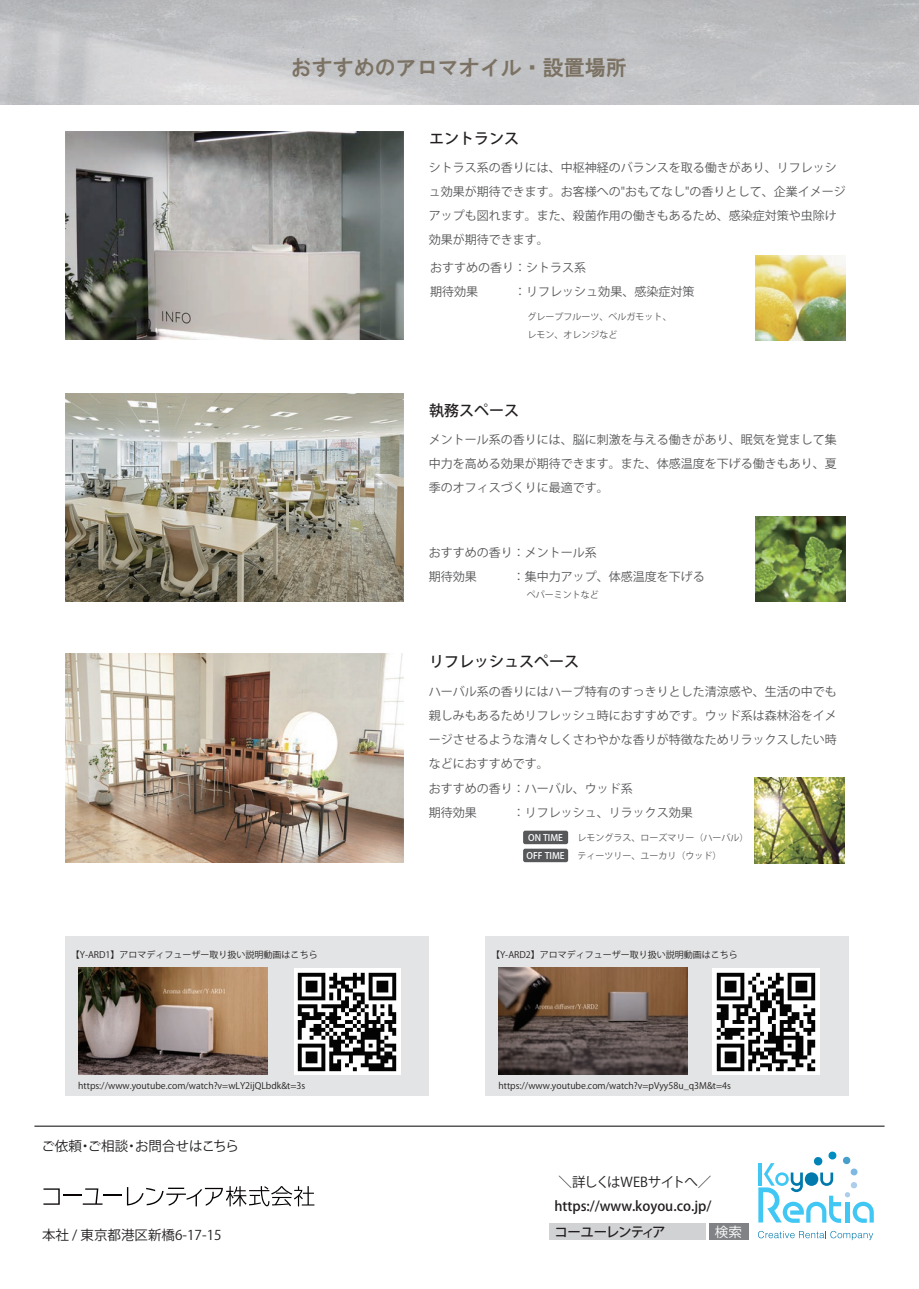
<style>
.page{position:relative;width:919px;height:1289px;background:#fff}
.page>*{position:absolute;margin:0;border:0;box-sizing:border-box;transform-origin:0 0}
.t1{font:21px "HGS Gothic E";color:#797577}
.t2{font:500 15px "Koz Go Pr 6 N";color:#231f20}
.t3{font:13.5px "Koz Go Pr 6 N";color:#231f20}
.t4{font:500 13.5px "Koz Go Pr 6 N";color:#231f20}
.t5{font:13.5px "Koz Go Pr 6 N";letter-spacing:-.055em;color:#231f20}
.t6{font:500 13.5px "Koz Go Pr 6 N";letter-spacing:-.08em;color:#231f20}
.t7{font:13.5px "Koz Go Pr 6 N";color:#fff}
.t8{font:12px/24px "Koz Go Pr 6 N";color:#57585a}
.t9{font:9px "Koz Go Pr 6 N";color:#231f20}
.t10{font:9px/18px "Koz Go Pr 6 N";color:#57585a}
.t11{font:500 9px/18px "Koz Go Pr 6 N";color:#fff}
</style>
<div class="page">
<img style="left:754px;top:777px;width:90px;height:86px">
<svg style="left:43px;top:1186px;width:271px;height:20px"></svg>
<hr style="left:34px;top:1125px;width:850px;height:1px;background:#231f20">
<div style="left:548px;top:1222px;width:157px;height:17px;background:#d1d2d4"></div>
<div style="left:709px;top:1222px;width:39px;height:17px;background:#808285"></div>
<svg style="left:758px;top:1151px;width:115px;height:71px"></svg>
<svg style="left:758px;top:1230px;width:115px;height:9px"></svg>
<img style="left:65px;top:393px;width:338px;height:208px">
<img style="left:755px;top:516px;width:89px;height:85px">
<img style="left:65px;top:131px;width:338px;height:209px">
<img style="left:65px;top:653px;width:338px;height:209px">
<div style="left:523px;top:830px;width:45px;height:14px;background:#57585a;border-radius:2px"></div>
<div style="left:523px;top:848px;width:45px;height:14px;background:#57585a;border-radius:2px"></div>
<div style="left:65px;top:935px;width:363px;height:160px;background:#e3e4e5"></div>
<img style="left:78px;top:967px;width:189px;height:107px">
<img style="left:294px;top:968px;width:106px;height:106px">
<div style="left:485px;top:935px;width:363px;height:160px;background:#e3e4e5"></div>
<img style="left:712px;top:968px;width:107px;height:106px">
<img style="left:498px;top:967px;width:189px;height:107px">
<img style="left:755px;top:256px;width:90px;height:85px">
<h1 class="t1" style="left:292px;top:56px;width:337px">おすすめのアロマオイル・設置場所</h1>
<p class="t2" style="left:429px;top:130px;width:91px">エントランス</p>
<p class="t8" style="left:428px;top:156px;width:418px">シトラス系の香りには、中枢神経のバランスを取る働きがあり、リフレッシュ効果が期待できます。お客様への"おもてなし"の香りとして、企業イメージアップも図れます。また、殺菌作用の働きもあるため、感染症対策や虫除け効果が期待できます。</p>
<p class="t8" style="left:430px;top:256px;width:265px">おすすめの香り：シトラス系<br>期待効果　　　：リフレッシュ効果、感染症対策</p>
<p class="t10" style="left:527px;top:308px;width:145px">グレープフルーツ、ベルガモット、レモン、オレンジなど</p>
<p class="t2" style="left:429px;top:402px;width:91px">執務スペース</p>
<p class="t8" style="left:428px;top:428px;width:409px;text-align:justify">メントール系の香りには、脳に刺激を与える働きがあり、眠気を覚まして集中力を高める効果が期待できます。また、体感温度を下げる働きもあり、夏季のオフィスづくりに最適です。</p>
<p class="t8" style="left:428px;top:540px;width:277px">おすすめの香り：メントール系<br>期待効果　　　：集中力アップ、体感温度を下げる</p>
<p class="t10" style="left:527px;top:586px;width:73px">ペパーミントなど</p>
<p class="t2" style="left:429px;top:653px;width:151px">リフレッシュスペース</p>
<p class="t9" style="left:71px;top:949px;width:248px">【Y-ARD1】アロマディフューザー取り扱い説明動画はこちら</p>
<p class="t9" style="left:78px;top:1080px;width:228px">https://www.youtube.com/watch?v=wLY2ijQLbdk&amp;t=3s</p>
<p class="t3" style="left:41px;top:1138px;width:199px">ご依頼・ご相談・お問合せはこちら</p>
<p class="t3" style="left:42px;top:1226px;width:181px">本社 / 東京都港区新橋6-17-15</p>
<p class="t8" style="left:428px;top:679px;width:409px;text-align:justify">ハーバル系の香りにはハーブ特有のすっきりとした清涼感や、生活の中でも親しみもあるためリフレッシュ時におすすめです。ウッド系は森林浴をイメージさせるような清々しくさわやかな香りが特徴なためリラックスしたい時などにおすすめです。</p>
<p class="t8" style="left:428px;top:777px;width:265px">おすすめの香り：ハーバル、ウッド系<br>期待効果　　　：リフレッシュ、リラックス効果</p>
<p class="t10" style="left:577px;top:828px;width:172px">レモングラス、ローズマリー（ハーバル）ティーツリー、ユーカリ（ウッド）</p>
<p class="t11" style="left:526px;top:829px;width:40px">ON TIME<br>OFF TIME</p>
<p class="t9" style="left:491px;top:949px;width:248px">【Y-ARD2】アロマディフューザー取り扱い説明動画はこちら</p>
<p class="t9" style="left:498px;top:1080px;width:234px">https://www.youtube.com/watch?v=pVyy58u_q3M&amp;t=4s</p>
<p class="t5" style="left:558px;top:1174px;width:154px">＼詳しくはWEBサイトへ／</p>
<p class="t6" style="left:554px;top:1224px;width:113px">コーユーレンティア</p>
<p class="t7" style="left:715px;top:1224px;width:28px">検索</p>
<p class="t4" style="left:554px;top:1198px;width:158px">https://www.koyou.co.jp/</p>
</div>
